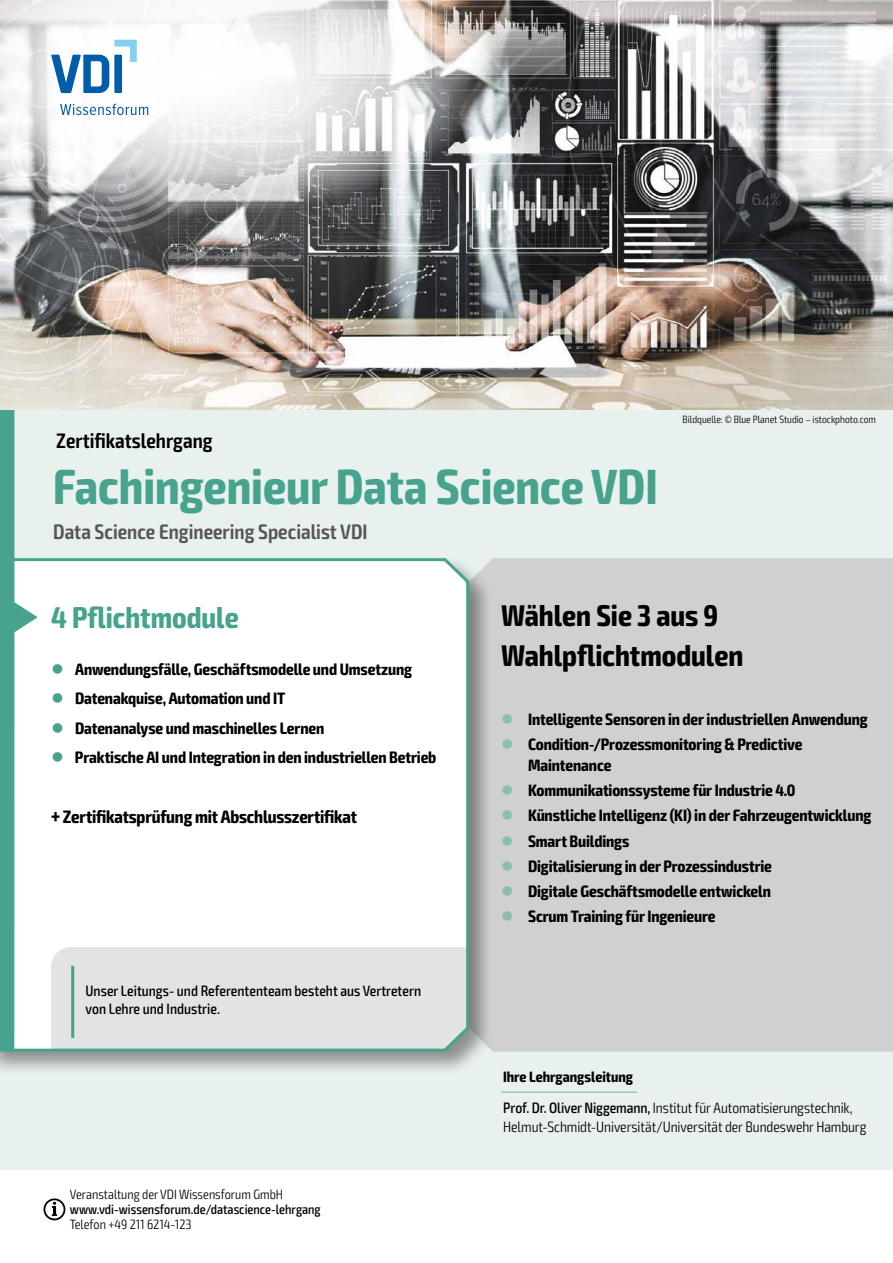
<style>
.page{position:relative;width:893px;height:1263px;background:#fff}
.page>*{position:absolute;margin:0;border:0;box-sizing:border-box;transform-origin:0 0}
.t1{font:700 condensed 49.5px "Exo 2";color:#47a38e}
.t2{font:700 condensed 30px/39.6px "Exo 2";color:#000}
.t3{font:700 condensed 30px "Exo 2";color:#47a38e}
.t4{font:600 condensed 21px "Exo 2";color:#575756}
.t5{font:600 condensed 21px "Exo 2";color:#000}
.t6{font:700 condensed 18px "Exo 2";letter-spacing:-.01em;color:#000}
.t7{font:700 condensed 16.5px/21px "Exo 2";letter-spacing:-.005em;color:#000}
.t8{font:300 condensed 15px/18.8px "Exo 2";letter-spacing:-.005em;color:#000}
.t9{font:500 condensed 15px/18px "Exo 2";color:#000}
.t10{font:700 condensed 15px "Exo 2";color:#000}
.t11{font:300 condensed 13.5px "Exo 2";color:#000}
.t12{font:500 condensed 13.5px "Exo 2";color:#000}
.t13{font:300 condensed 10.5px "Exo 2";color:#000}
.s1{color:#47a38e}
.s2{font-size:21px}
.s3{color:#8cbeae}
.s4{font-weight:500}
</style>
<div class="page">
<div style="left:0;top:409px;width:893px;height:761px;background:#e9f1ee"></div>
<div style="left:493px;top:558px;width:400px;height:494px;background:#d0d0d0"></div>
<svg style="left:44px;top:1198px;width:21px;height:22px"></svg>
<div style="left:0;top:554px;width:493px;height:522px;background:#000;opacity:.4"></div>
<svg style="left:0;top:557px;width:471px;height:496px"></svg>
<svg style="left:0;top:409px;width:38px;height:642px;background:#b0d7ce"></svg>
<hr style="left:501px;top:1092px;width:136px;height:1px;background:#78b5a3">
<img style="left:0;top:0;width:893px;height:409px">
<svg style="left:0;top:0;width:486px;height:215px"></svg>
<hr style="left:71px;top:966px;width:3px;height:72px;background:#47a38e">
<svg style="left:60px;top:104px;width:88px;height:11px"></svg>
<svg style="left:51px;top:40px;width:86px;height:53px"></svg>
<p class="t5" style="left:56px;top:428px;width:158px">Zertifikatslehrgang</p>
<h1 class="t1" style="left:53px;top:457px;width:606px">Fachingenieur Data Science VDI</h1>
<p class="t4" style="left:53px;top:519px;width:316px">Data Science Engineering Specialist VDI</p>
<p class="t13" style="left:683px;top:413px;width:195px">Bildquelle: © Blue Planet Studio – istockphoto.com</p>
<h2 class="t3" style="left:51px;top:600px;width:189px">4 Pflichtmodule</h2>
<p class="t7" style="left:52px;top:659px;width:362px"><span class="s1">●</span> Anwendungsfälle, Geschäftsmodelle und Umsetzung</p>
<p class="t7" style="left:52px;top:688px;width:235px"><span class="s1">●</span> Datenakquise, Automation und IT</p>
<p class="t7" style="left:52px;top:718px;width:274px"><span class="s1">●</span> Datenanalyse und maschinelles Lernen</p>
<p class="t7" style="left:52px;top:747px;width:386px"><span class="s1">●</span> Praktische AI und Integration in den industriellen Betrieb</p>
<p class="t6" style="left:51px;top:806px;width:308px"><span class="s2">+</span> Zertifikatsprüfung mit Abschlusszertifikat</p>
<p class="t9" style="left:86px;top:982px;width:337px">Unser Leitungs- und Referententeam besteht aus Vertretern von Lehre und Industrie.</p>
<p class="t11" style="left:70px;top:1186px;width:215px">Veranstaltung der VDI Wissensforum GmbH</p>
<p class="t12" style="left:70px;top:1201px;width:252px">www.vdi-wissensforum.de/datascience-lehrgang</p>
<p class="t11" style="left:70px;top:1216px;width:123px">Telefon +49 211 6214-123</p>
<h2 class="t2" style="left:501px;top:596px;width:244px">Wählen Sie 3 aus 9<br>Wahlpflichtmodulen</h2>
<p class="t7" style="left:501px;top:709px;width:368px"><span class="s3">●</span> Intelligente Sensoren in der industriellen Anwendung</p>
<p class="t7" style="left:528px;top:734px;width:276px;text-indent:-27px"><span class="s3">●</span> Condition-/Prozessmonitoring &amp; Predictive<br>Maintenance</p>
<p class="t7" style="left:501px;top:780px;width:296px"><span class="s3">●</span> Kommunikationssysteme für Industrie 4.0</p>
<p class="t7" style="left:501px;top:805px;width:372px"><span class="s3">●</span> Künstliche Intelligenz (KI) in der Fahrzeugentwicklung</p>
<p class="t7" style="left:501px;top:831px;width:130px"><span class="s3">●</span> Smart Buildings</p>
<p class="t7" style="left:501px;top:856px;width:272px"><span class="s3">●</span> Digitalisierung in der Prozessindustrie</p>
<p class="t7" style="left:501px;top:881px;width:271px"><span class="s3">●</span> Digitale Geschäftsmodelle entwickeln</p>
<p class="t7" style="left:501px;top:906px;width:216px"><span class="s3">●</span> Scrum Training für Ingenieure</p>
<p class="t10" style="left:503px;top:1068px;width:132px">Ihre Lehrgangsleitung</p>
<p class="t8" style="left:503px;top:1099px;width:365px"><span class="s4">Prof. Dr. Oliver Niggemann,</span> Institut für Automatisierungstechnik,<br>Helmut-Schmidt-Universität/Universität der Bundeswehr Hamburg</p>
</div>
